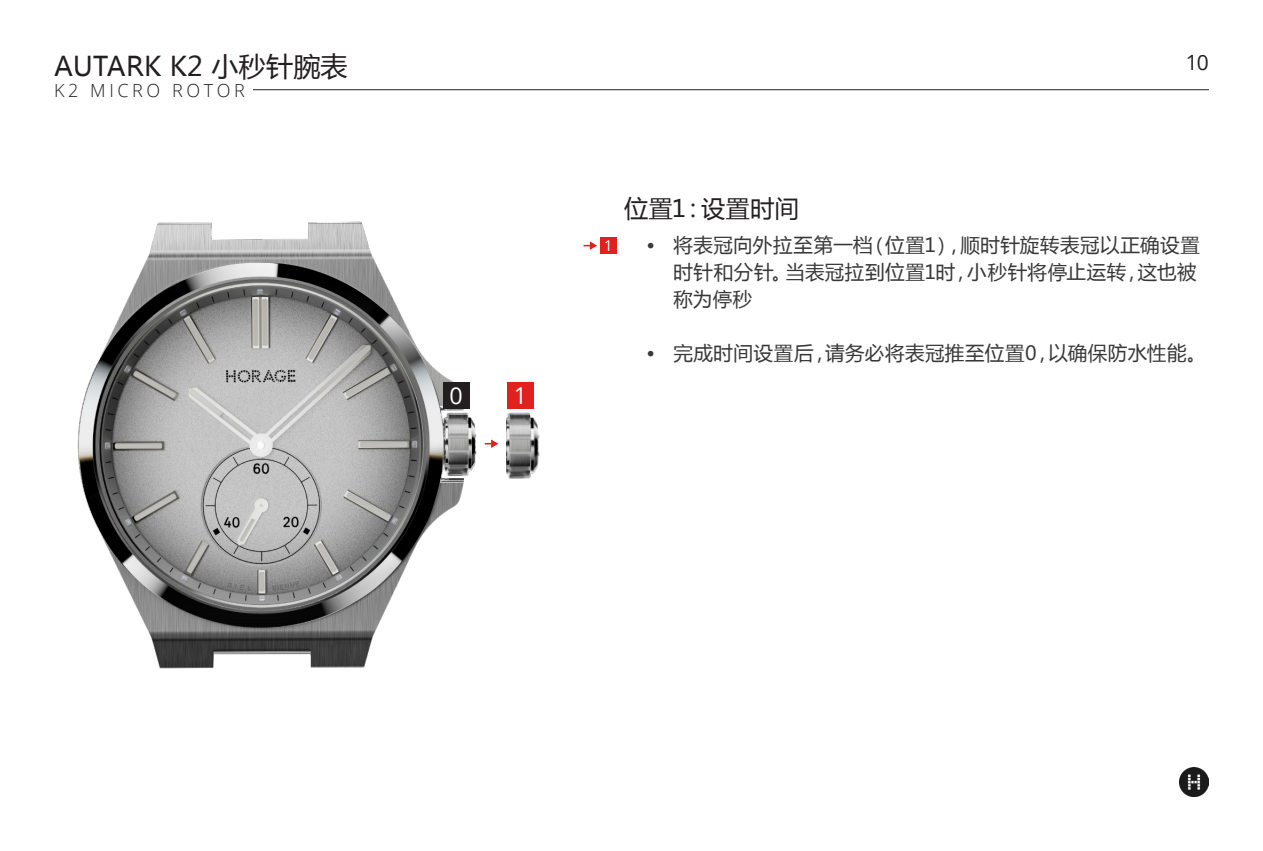
<style>
.page{position:relative;width:1263px;height:851px;background:#fff}
.page>*{position:absolute;margin:0;border:0;box-sizing:border-box;transform-origin:0 0}
.t1{font:27px "Microsoft Ya Hei";letter-spacing:.01em;color:#231f20}
.t2{font:24px "Microsoft Ya Hei";letter-spacing:.015em;color:#231f20}
.t3{font:23.25px "Open Sans";color:#fff}
.t4{font:21px "Open Sans";color:#231f20}
.t5{font:19.5px/27px "Microsoft Ya Hei";letter-spacing:.025em;color:#383839}
.t6{font:300 18px "Open Sans";letter-spacing:.2em;color:#231f20}
.t7{font:14.85px "Open Sans";color:#fff}
</style>
<div class="page">
<img style="left:77px;top:221px;width:434px;height:448px">
<div style="left:443px;top:382px;width:26px;height:26px;background:#231f20"></div>
<div style="left:507px;top:382px;width:27px;height:26px;background:#e1211e"></div>
<svg style="left:583px;top:241px;width:14px;height:9px"></svg>
<svg style="left:485px;top:439px;width:13px;height:9px"></svg>
<div style="left:600px;top:237px;width:17px;height:17px;background:#e1211e"></div>
<img style="left:1179px;top:767px;width:30px;height:29px">
<img style="left:506px;top:412px;width:34px;height:67px">
<hr style="left:253px;top:89px;width:956px;height:1px;background:#231f20">
<p class="t1" style="left:54px;top:48px;width:295px">AUTARK K2 小秒针腕表</p>
<p class="t4" style="left:1186px;top:48px;width:24px">10</p>
<p class="t6" style="left:54px;top:78px;width:192px">K2 MICRO ROTOR</p>
<p class="t2" style="left:624px;top:192px;width:176px">位置1：设置时间</p>
<p class="t3" style="left:450px;top:379px;width:15px">0</p>
<p class="t3" style="left:514px;top:379px;width:15px">1</p>
<p class="t7" style="left:604px;top:236px;width:10px">1</p>
<p class="t5" style="left:673px;top:230px;width:528px;text-indent:-27px">• 将表冠向外拉至第一档（位置1），顺时针旋转表冠以正确设置时针和分针。当表冠拉到位置1时，小秒针将停止运转，这也被称为停秒</p>
<p class="t5" style="left:646px;top:338px;width:561px">• 完成时间设置后，请务必将表冠推至位置0，以确保防水性能。</p>
</div>
